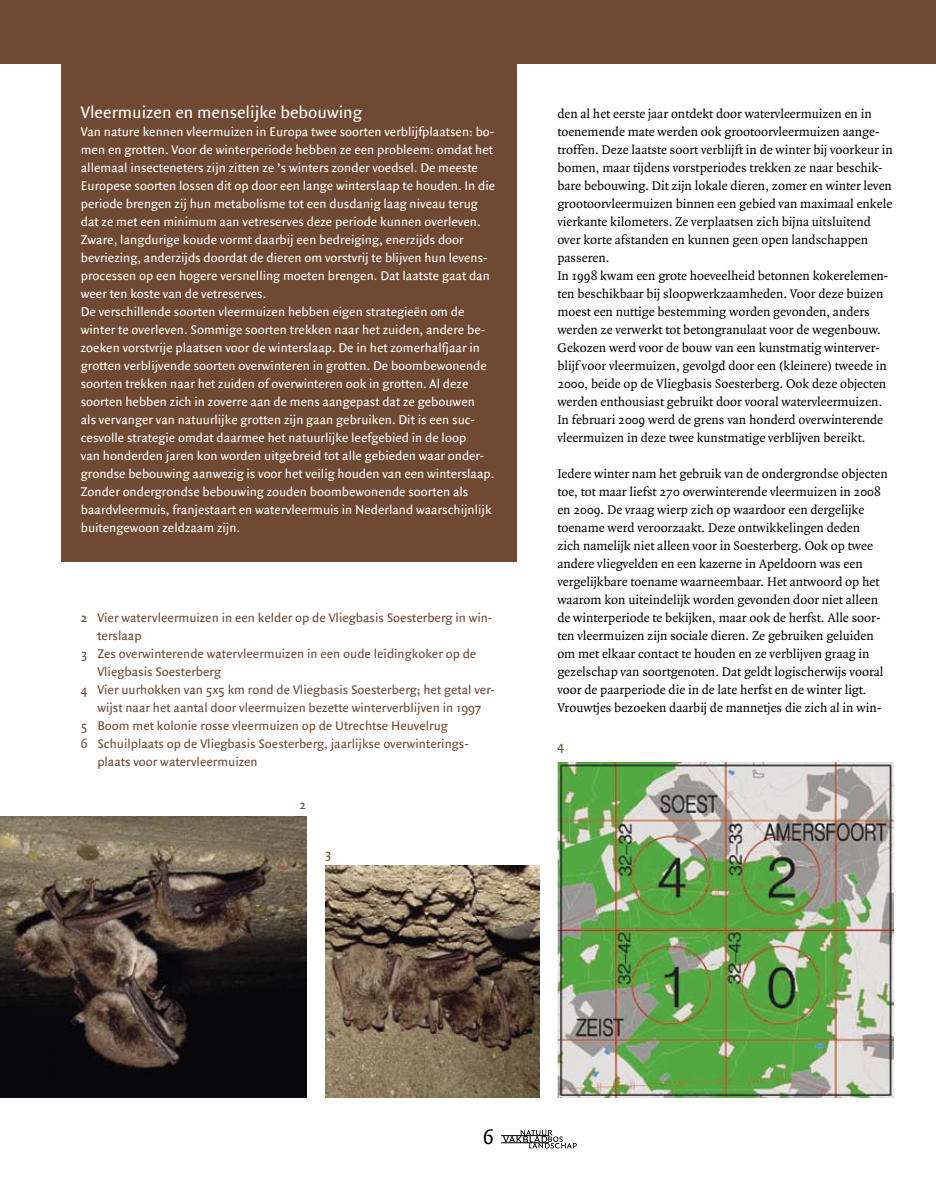
<style>
.page{position:relative;width:936px;height:1191px;background:#fff}
.page>*{position:absolute;margin:0;border:0;box-sizing:border-box;transform-origin:0 0}
.t1{font:21px "Quadraat Sans";color:#000}
.t2{font:18px "Quadraat Sans";color:#fff}
.t3{font:13.5px/18px "Quadraat";color:#000}
.t4{font:13.5px/18px "Quadraat Sans";color:#fff}
.t5{font:13.5px "Quadraat Sans";color:#704933}
</style>
<div class="page">
<svg style="left:503px;top:1130px;width:73px;height:18px"></svg>
<hr style="left:501px;top:1135px;width:48px;height:1px;background:#000">
<hr style="left:501px;top:1142px;width:48px;height:1px;background:#000">
<div style="left:61px;top:31px;width:456px;height:530px;background:#704933"></div>
<div style="left:0;top:0;width:935px;height:64px;background:#704933"></div>
<img style="left:557px;top:762px;width:336px;height:335px">
<img style="left:0;top:817px;width:306px;height:280px">
<img style="left:325px;top:865px;width:215px;height:232px">
<h2 class="t2" style="left:81px;top:102px;width:283px">Vleermuizen en menselijke bebouwing</h2>
<p class="t4" style="left:81px;top:123px;width:416px">Van nature kennen vleermuizen in Europa twee soorten verblijfplaatsen: bo&shy;men en grotten. Voor de winterperiode hebben ze een probleem: omdat het allemaal insecteneters zijn zitten ze ’s winters zonder voedsel. De meeste Europese soorten lossen dit op door een lange winterslaap te houden. In die periode brengen zij hun metabolisme tot een dusdanig laag niveau terug dat ze met een minimum aan vetreserves deze periode kunnen overleven.<br>Zware, langdurige koude vormt daarbij een bedreiging, enerzijds door bevriezing, anderzijds doordat de dieren om vorstvrij te blijven hun levens&shy;processen op een hogere versnelling moeten brengen. Dat laatste gaat dan weer ten koste van de vetreserves.<br>De verschillende soorten vleermuizen hebben eigen strategieën om de winter te overleven. Sommige soorten trekken naar het zuiden, andere be&shy;zoeken vorstvrije plaatsen voor de winterslaap. De in het zomerhalfjaar in grotten verblijvende soorten overwinteren in grotten. De boombewonende soorten trekken naar het zuiden of overwinteren ook in grotten. Al deze soorten hebben zich in zoverre aan de mens aangepast dat ze gebouwen<br>als vervanger van natuurlijke grotten zijn gaan gebruiken. Dit is een suc&shy;cesvolle strategie omdat daarmee het natuurlijke leefgebied in de loop<br>van honderden jaren kon worden uitgebreid tot alle gebieden waar onder&shy;grondse bebouwing aanwezig is voor het veilig houden van een winterslaap.<br>Zonder ondergrondse bebouwing zouden boombewonende soorten als baardvleermuis, franjestaart en watervleermuis in Nederland waarschijnlijk buitengewoon zeldzaam zijn.</p>
<p class="t5" style="left:81px;top:610px;width:413px">2 Vier watervleermuizen in een kelder op de Vliegbasis Soesterberg in win-</p>
<p class="t5" style="left:97px;top:628px;width:46px">terslaap</p>
<p class="t5" style="left:81px;top:646px;width:397px">3 Zes overwinterende watervleermuizen in een oude leidingkoker op de</p>
<p class="t5" style="left:97px;top:664px;width:125px">Vliegbasis Soesterberg</p>
<p class="t5" style="left:81px;top:682px;width:415px">4 Vier uurhokken van 5x5 km rond de Vliegbasis Soesterberg; het getal ver-</p>
<p class="t5" style="left:97px;top:700px;width:386px">wijst naar het aantal door vleermuizen bezette winterverblijven in 1997</p>
<p class="t5" style="left:81px;top:718px;width:368px">5 Boom met kolonie rosse vleermuizen op de Utrechtse Heuvelrug</p>
<p class="t5" style="left:81px;top:736px;width:389px">6 Schuilplaats op de Vliegbasis Soesterberg, jaarlijkse overwinterings-</p>
<p class="t5" style="left:97px;top:754px;width:162px">plaats voor watervleermuizen</p>
<p class="t5" style="left:299px;top:797px;width:8px">2</p>
<p class="t5" style="left:325px;top:845px;width:8px">3</p>
<p class="t3" style="left:557px;top:105px;width:337px">den al het eerste jaar ontdekt door watervleermuizen en in toenemende mate werden ook grootoorvleermuizen aange&shy;troffen. Deze laatste soort verblijft in de winter bij voorkeur in bomen, maar tijdens vorstperiodes trekken ze naar beschik&shy;bare bebouwing. Dit zijn lokale dieren, zomer en winter leven grootoorvleermuizen binnen een gebied van maximaal enkele vierkante kilometers. Ze verplaatsen zich bijna uitsluitend over korte afstanden en kunnen geen open landschappen passeren.<br>In 1998 kwam een grote hoeveelheid betonnen kokerelemen&shy;ten beschikbaar bij sloopwerkzaamheden. Voor deze buizen moest een nuttige bestemming worden gevonden, anders werden ze verwerkt tot betongranulaat voor de wegenbouw.<br>Gekozen werd voor de bouw van een kunstmatig winterver&shy;blijf voor vleermuizen, gevolgd door een (kleinere) tweede in 2000, beide op de Vliegbasis Soesterberg. Ook deze objecten werden enthousiast gebruikt door vooral watervleermuizen.<br>In februari 2009 werd de grens van honderd overwinterende vleermuizen in deze twee kunstmatige verblijven bereikt.</p>
<p class="t3" style="left:557px;top:465px;width:332px">Iedere winter nam het gebruik van de ondergrondse objecten toe, tot maar liefst 270 overwinterende vleermuizen in 2008 en 2009. De vraag wierp zich op waardoor een dergelijke toename werd veroorzaakt. Deze ontwikkelingen deden<br>zich namelijk niet alleen voor in Soesterberg. Ook op twee andere vliegvelden en een kazerne in Apeldoorn was een vergelijkbare toename waarneembaar. Het antwoord op het waarom kon uiteindelijk worden gevonden door niet alleen de winterperiode te bekijken, maar ook de herfst. Alle soor&shy;ten vleermuizen zijn sociale dieren. Ze gebruiken geluiden om met elkaar contact te houden en ze verblijven graag in gezelschap van soortgenoten. Dat geldt logischerwijs vooral voor de paarperiode die in de late herfst en de winter ligt.<br>Vrouwtjes bezoeken daarbij de mannetjes die zich al in win-</p>
<p class="t5" style="left:557px;top:737px;width:8px">4</p>
<h1 class="t1" style="left:483px;top:1125px;width:12px">6</h1>
</div>
